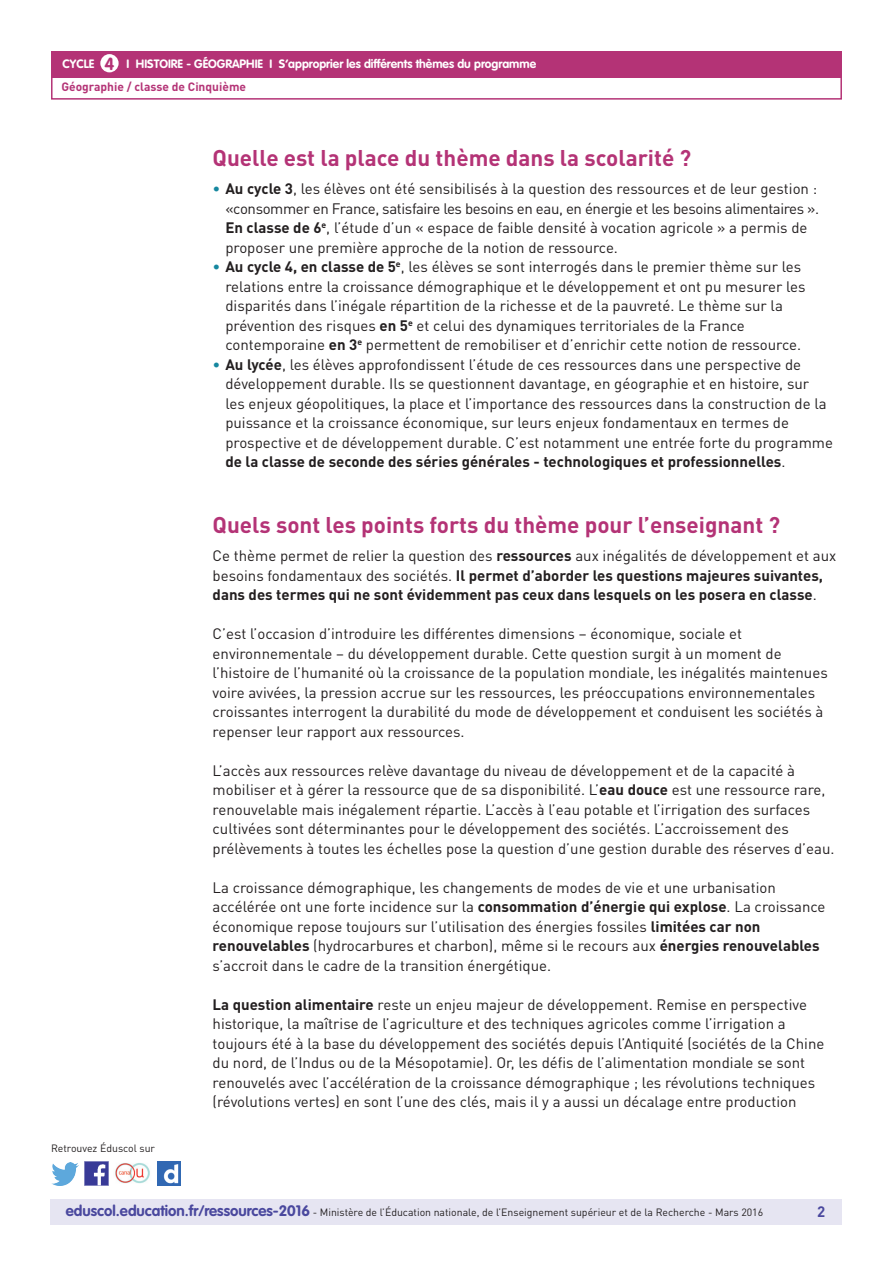
<style>
.page{position:relative;width:893px;height:1263px;background:#fff}
.page>*{position:absolute;margin:0;border:0;box-sizing:border-box;transform-origin:0 0}
.t1{font:700 22.5px "DIN Pro";color:#b43376}
.t2{font:15px/19.5px "DIN Pro";color:#231f20}
.t3{font:700 15px/19.5px "DIN Pro";color:#231f20}
.t4{font:700 15px "DIN Pro";color:#4a489e}
.t5{font:700 12px "VAG Rounded Std";color:#fff}
.t6{font:700 12px "DIN Pro";color:#b43376}
.t7{font:10.5px "DIN Pro";color:#231f20}
.s1{font-size:17.25px;color:#b43376}
.s2{color:#16879f}
.s3{font-weight:700}
.s4{font-weight:400}
.s5{font-family:"VAG Rounded Std";font-weight:700;font-size:15px;color:#4a489e}
</style>
<div class="page">
<div style="left:50px;top:1199px;width:791px;height:26px;background:#e6e5f2"></div>
<div style="left:51px;top:51px;width:791px;height:27px;background:#b43376"></div>
<div style="left:100px;top:54px;width:19px;height:18px;background:#fff;border-radius:50%"></div>
<div style="left:51px;top:75px;width:791px;height:25px;border:2px solid #b43376"></div>
<img style="left:85px;top:1162px;width:23px;height:23px">
<img style="left:51px;top:1163px;width:28px;height:22px">
<img style="left:158px;top:1162px;width:22px;height:23px">
<img style="left:115px;top:1163px;width:35px;height:21px">
<p class="t5" style="left:63px;top:57px;width:475px">CYCLE <span class="s1">4</span> I Histoire - Géographie I S’approprier les différents thèmes du programme</p>
<p class="t6" style="left:61px;top:79px;width:186px">Géographie / classe de Cinquième</p>
<h1 class="t1" style="left:213px;top:143px;width:480px">Quelle est la place du thème dans la scolarité ?</h1>
<p class="t2" style="left:225px;top:179px;width:595px;text-indent:-13px"><span class="s2">•</span> <span class="s3">Au cycle 3</span>, les élèves ont été sensibilisés à la question des ressources et de leur gestion : «consommer en France, satisfaire les besoins en eau, en énergie et les besoins alimentaires ».<br><span class="s3">En classe de 6</span><sup>e</sup>, l’étude d’un « espace de faible densité à vocation agricole » a permis de proposer une première approche de la notion de ressource.</p>
<p class="t2" style="left:225px;top:257px;width:582px;text-indent:-13px"><span class="s2">•</span> <span class="s3">Au cycle 4, en classe de 5</span><sup>e</sup>, les élèves se sont interrogés dans le premier thème sur les relations entre la croissance démographique et le développement et ont pu mesurer les disparités dans l’inégale répartition de la richesse et de la pauvreté. Le thème sur la prévention des risques <span class="s3">en 5</span><sup>e</sup> et celui des dynamiques territoriales de la France contemporaine <span class="s3">en 3</span><sup>e</sup> permettent de remobiliser et d’enrichir cette notion de ressource.</p>
<p class="t2" style="left:225px;top:354px;width:609px;text-indent:-13px"><span class="s2">•</span> <span class="s3">Au lycée</span>, les élèves approfondissent l’étude de ces ressources dans une perspective de développement durable. Ils se questionnent davantage, en géographie et en histoire, sur<br>les enjeux géopolitiques, la place et l’importance des ressources dans la construction de la puissance et la croissance économique, sur leurs enjeux fondamentaux en termes de prospective et de développement durable. C’est notamment une entrée forte du programme <span class="s3">de la classe de seconde des séries générales - technologiques et professionnelles</span>.</p>
<p class="t7" style="left:51px;top:1141px;width:106px">Retrouvez Éduscol sur</p>
<h1 class="t1" style="left:213px;top:510px;width:569px">Quels sont les points forts du thème pour l’enseignant ?</h1>
<p class="t3" style="left:213px;top:545px;width:625px"><span class="s4">Ce thème permet de relier la question des</span> ressources <span class="s4">aux inégalités de développement et aux besoins fondamentaux des sociétés.</span> Il permet d’aborder les questions majeures suivantes, dans des termes qui ne sont évidemment pas ceux dans lesquels on les posera en classe<span class="s4">.</span></p>
<p class="t2" style="left:213px;top:624px;width:617px">C’est l’occasion d’introduire les différentes dimensions – économique, sociale et environnementale – du développement durable. Cette question surgit à un moment de l’histoire de l’humanité où la croissance de la population mondiale, les inégalités maintenues voire avivées, la pression accrue sur les ressources, les préoccupations environnementales croissantes interrogent la durabilité du mode de développement et conduisent les sociétés à repenser leur rapport aux ressources.</p>
<p class="t2" style="left:213px;top:760px;width:623px">L’accès aux ressources relève davantage du niveau de développement et de la capacité à mobiliser et à gérer la ressource que de sa disponibilité. L’<span class="s3">eau douce</span> est une ressource rare, renouvelable mais inégalement répartie. L’accès à l’eau potable et l’irrigation des surfaces cultivées sont déterminantes pour le développement des sociétés. L’accroissement des prélèvements à toutes les échelles pose la question d’une gestion durable des réserves d’eau.</p>
<p class="t2" style="left:213px;top:877px;width:614px">La croissance démographique, les changements de modes de vie et une urbanisation accélérée ont une forte incidence sur la <span class="s3">consommation d’énergie qui explose</span>. La croissance économique repose toujours sur l’utilisation des énergies fossiles <span class="s3">limitées car non renouvelables</span> (hydrocarbures et charbon), même si le recours aux <span class="s3">énergies renouvelables </span>s’accroit dans le cadre de la transition énergétique.</p>
<p class="t2" style="left:213px;top:994px;width:613px"><span class="s3">La question alimentaire</span> reste un enjeu majeur de développement. Remise en perspective historique, la maîtrise de l’agriculture et des techniques agricoles comme l’irrigation a toujours été à la base du développement des sociétés depuis l’Antiquité (sociétés de la Chine du nord, de l’Indus ou de la Mésopotamie). Or, les défis de l’alimentation mondiale se sont renouvelés avec l’accélération de la croissance démographique ; les révolutions techniques (révolutions vertes) en sont l’une des clés, mais il y a aussi un décalage entre production</p>
<p class="t7" style="left:66px;top:1205px;width:699px"><span class="s5">eduscol.education.fr/ressources-2016</span> - Ministère de l’Éducation nationale, de l’Enseignement supérieur et de la Recherche - Mars 2016</p>
<p class="t4" style="left:817px;top:1201px;width:10px">2</p>
</div>
